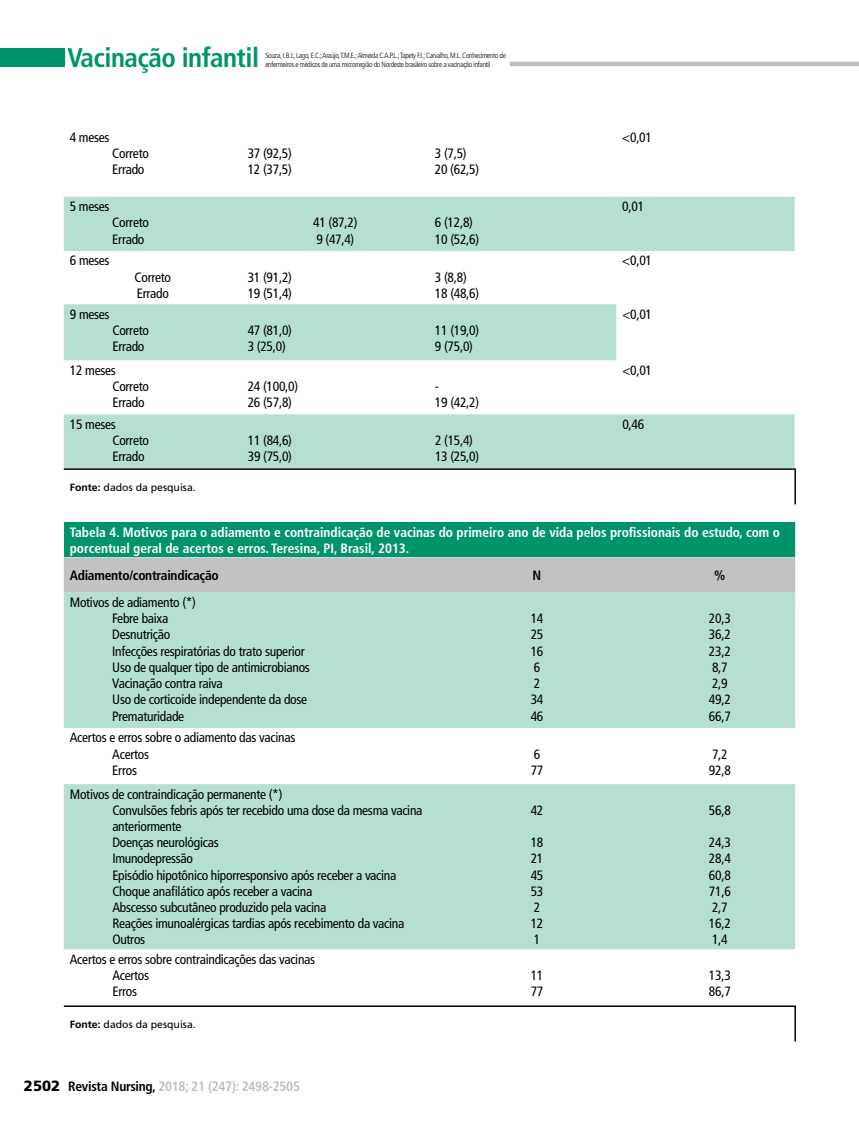
<style>
.page{position:relative;width:859px;height:1132px;background:#fff}
.page>*{position:absolute;margin:0;border:0;box-sizing:border-box;transform-origin:0 0}
.t1{font:700 condensed 27px "Frutiger LT Std";letter-spacing:-.02em;color:#00946c}
.t2{font:condensed 13.5px/16.2px "Frutiger LT Std";letter-spacing:-.02em;color:#000}
.t3{font:700 condensed 13.5px/16.2px "Frutiger LT Std";color:#fff}
.t4{font:700 condensed 13.5px "Frutiger LT Std";letter-spacing:-.02em;color:#bcbec0}
.t5{font:700 condensed 13.5px "Frutiger LT Std";letter-spacing:-.02em;color:#000}
.t6{font:10.5px "Frutiger LT Std";color:#000}
.t7{font:300 condensed 7.5px/9px "Frutiger LT Std";letter-spacing:-.04em;color:#000}
.s1{font-weight:700}
.s2{font-weight:900;font-stretch:normal;font-size:14.85px;color:#000}
.s3{color:#000}
</style>
<div class="page">
<div style="left:0;top:48px;width:65px;height:18px;background:#00946c"></div>
<hr style="left:510px;top:62px;width:349px;height:4px;background:#bcbec0">
<svg style="left:64px;top:197px;width:731px;height:271px;fill:#b4dfd1"></svg>
<hr style="left:794px;top:470px;width:2px;height:34px;background:#000">
<hr style="left:64px;top:468px;width:732px;height:2px;background:#000">
<div style="left:64px;top:522px;width:730px;height:35px;background:#00946c"></div>
<hr style="left:794px;top:522px;width:1px;height:35px;background:#04956c">
<div style="left:64px;top:557px;width:731px;height:35px;background:#c0c2c4"></div>
<div style="left:64px;top:592px;width:731px;height:135px;background:#b4dfd1"></div>
<svg style="left:64px;top:727px;width:731px;height:223px"></svg>
<div style="left:64px;top:783px;width:731px;height:165px;background:#b4dfd1"></div>
<hr style="left:794px;top:1006px;width:2px;height:35px;background:#000">
<hr style="left:64px;top:1005px;width:732px;height:1px;background:#000">
<h1 class="t1" style="left:67px;top:41px;width:193px">Vacinação infantil</h1>
<p class="t7" style="left:265px;top:51px;width:242px">Souza, I.B.J.; Lago, E.C.; Araújo, T.M.E.; Almeida C.A.P.L.; Tapety F.I.; Carvalho, M.L. Conhecimento de enfermeiros e médicos de uma microrregião do Nordeste brasileiro sobre a vacinação infantil</p>
<p class="t2" style="left:70px;top:129px;width:41px">4 meses</p>
<p class="t2" style="left:112px;top:145px;width:38px">Correto<br>Errado</p>
<p class="t2" style="left:248px;top:145px;width:46px">37 (92,5)<br>12 (37,5)</p>
<p class="t2" style="left:435px;top:145px;width:46px">3 (7,5)<br>20 (62,5)</p>
<p class="t2" style="left:70px;top:198px;width:41px">5 meses</p>
<p class="t2" style="left:112px;top:215px;width:38px">Correto<br>Errado</p>
<p class="t2" style="left:313px;top:215px;width:46px">41 (87,2)<br>9 (47,4)</p>
<p class="t2" style="left:435px;top:215px;width:46px">6 (12,8)<br>10 (52,6)</p>
<p class="t2" style="left:70px;top:253px;width:41px">6 meses</p>
<p class="t2" style="left:70px;top:306px;width:41px">9 meses</p>
<p class="t2" style="left:134px;top:269px;width:38px">Correto<br>Errado</p>
<p class="t2" style="left:248px;top:269px;width:46px">31 (91,2)<br>19 (51,4)</p>
<p class="t2" style="left:435px;top:269px;width:46px">3 (8,8)<br>18 (48,6)</p>
<p class="t2" style="left:112px;top:322px;width:38px">Correto<br>Errado</p>
<p class="t2" style="left:248px;top:322px;width:46px">47 (81,0)<br>3 (25,0)</p>
<p class="t2" style="left:435px;top:322px;width:46px">11 (19,0)<br>9 (75,0)</p>
<p class="t2" style="left:112px;top:362px;width:38px;text-indent:-43px">12 meses<br>Correto<br>Errado</p>
<p class="t2" style="left:112px;top:416px;width:38px;text-indent:-43px">15 meses<br>Correto<br>Errado</p>
<p class="t2" style="left:248px;top:378px;width:52px">24 (100,0)<br>26 (57,8)</p>
<p class="t2" style="left:435px;top:378px;width:46px">-<br>19 (42,2)</p>
<p class="t2" style="left:248px;top:432px;width:46px">11 (84,6)<br>39 (75,0)</p>
<p class="t2" style="left:435px;top:432px;width:46px">2 (15,4)<br>13 (25,0)</p>
<p class="t2" style="left:622px;top:129px;width:31px">&lt;0,01</p>
<p class="t2" style="left:622px;top:198px;width:23px">0,01</p>
<p class="t2" style="left:622px;top:253px;width:31px">&lt;0,01</p>
<p class="t2" style="left:622px;top:306px;width:31px">&lt;0,01</p>
<p class="t2" style="left:622px;top:362px;width:31px">&lt;0,01</p>
<p class="t2" style="left:622px;top:416px;width:23px">0,46</p>
<p class="t6" style="left:70px;top:480px;width:128px"><span class="s1">Fonte:</span> dados da pesquisa.</p>
<p class="t3" style="left:70px;top:524px;width:712px">Tabela 4. Motivos para o adiamento e contraindicação de vacinas do primeiro ano de vida pelos profissionais do estudo, com o porcentual geral de acertos e erros. Teresina, PI, Brasil, 2013.</p>
<p class="t5" style="left:70px;top:567px;width:150px">Adiamento/contraindicação</p>
<p class="t5" style="left:533px;top:567px;width:10px">N</p>
<p class="t5" style="left:714px;top:567px;width:13px">%</p>
<p class="t2" style="left:112px;top:594px;width:199px;text-indent:-43px">Motivos de adiamento (*)<br>Febre baixa<br>Desnutrição<br>Infecções respiratórias do trato superior<br>Uso de qualquer tipo de antimicrobianos<br>Vacinação contra raiva<br>Uso de corticoide independente da dose<br>Prematuridade</p>
<p class="t2" style="left:531px;top:610px;width:14px">14<br>25<br>16<br>6<br>2<br>34<br>46</p>
<p class="t2" style="left:709px;top:610px;width:23px">20,3<br>36,2<br>23,2<br>8,7<br>2,9<br>49,2<br>66,7</p>
<p class="t2" style="left:112px;top:729px;width:184px;text-indent:-43px">Acertos e erros sobre o adiamento das vacinas<br>Acertos<br>Erros</p>
<p class="t2" style="left:112px;top:785px;width:312px;text-indent:-43px">Motivos de contraindicação permanente (*)<br>Convulsões febris após ter recebido uma dose da mesma vacina anteriormente<br>Doenças neurológicas<br>Imunodepressão<br>Episódio hipotônico hiporresponsivo após receber a vacina Choque anafilático após receber a vacina<br>Abscesso subcutâneo produzido pela vacina<br>Reações imunoalérgicas tardias após recebimento da vacina Outros</p>
<p class="t2" style="left:112px;top:950px;width:204px;text-indent:-43px">Acertos e erros sobre contraindicações das vacinas<br>Acertos<br>Erros</p>
<p class="t6" style="left:70px;top:1017px;width:128px"><span class="s1">Fonte:</span> dados da pesquisa.</p>
<p class="t4" style="left:24px;top:1077px;width:277px"><span class="s2">2502</span> <span class="s3">Revista Nursing,</span> 2018; 21 (247): 2498-2505</p>
<p class="t2" style="left:531px;top:745px;width:14px">6<br>77</p>
<p class="t2" style="left:709px;top:745px;width:23px">7,2<br>92,8</p>
<p class="t2" style="left:531px;top:801px;width:14px">42</p>
<p class="t2" style="left:531px;top:834px;width:14px">18<br>21<br>45<br>53<br>2<br>12<br>1</p>
<p class="t2" style="left:709px;top:801px;width:23px">56,8</p>
<p class="t2" style="left:709px;top:834px;width:23px">24,3<br>28,4<br>60,8<br>71,6<br>2,7<br>16,2<br>1,4</p>
<p class="t2" style="left:531px;top:966px;width:14px">11<br>77</p>
<p class="t2" style="left:709px;top:966px;width:23px">13,3<br>86,7</p>
</div>
